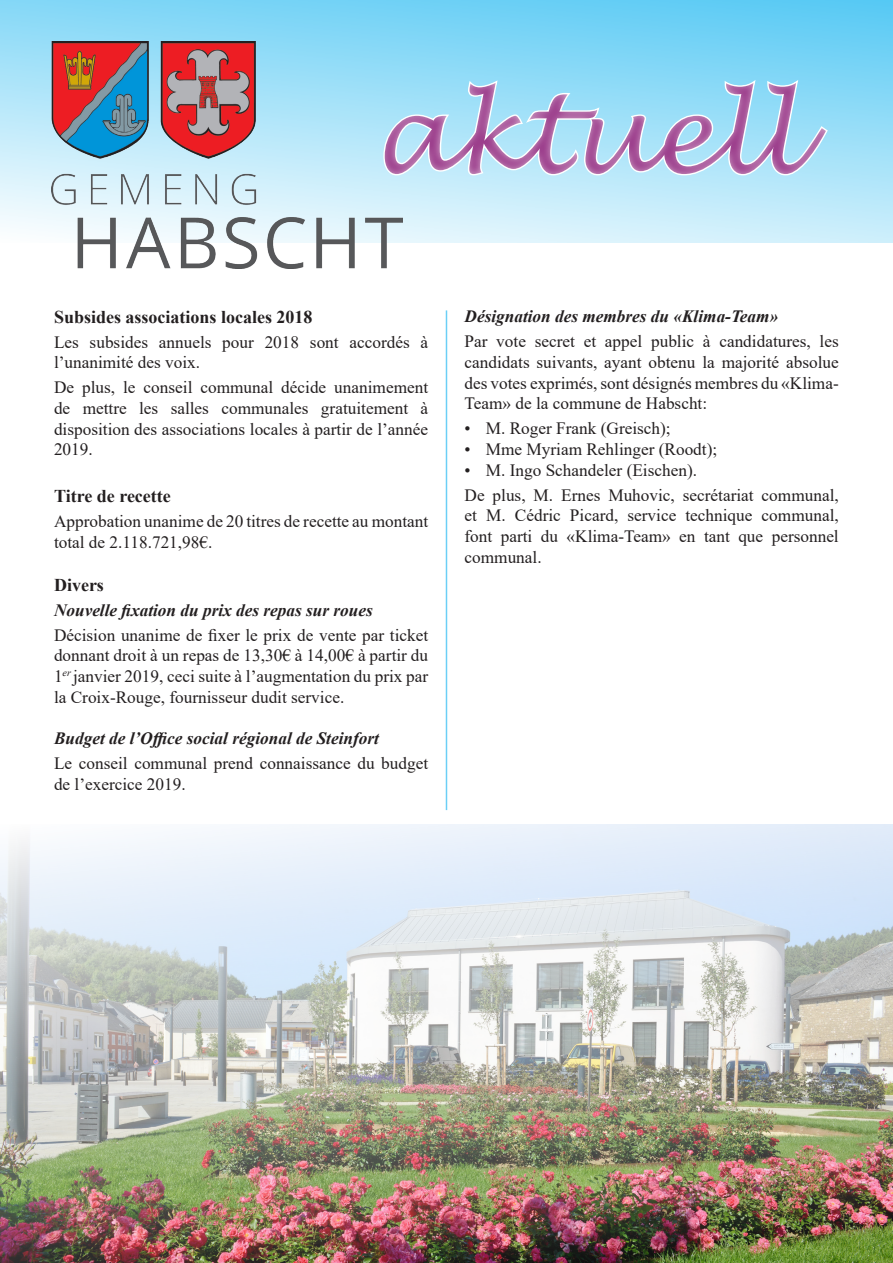
<style>
.page{position:relative;width:893px;height:1263px;background:#fff}
.page>*{position:absolute;margin:0;border:0;box-sizing:border-box;transform-origin:0 0}
.t1{font:italic 105px "Lucida Handwriting";color:#9c3e8c}
.t2{font:700 18px "Times New Roman";color:#231f20}
.t3{font:17.25px/20.7px "Times New Roman";color:#231f20;text-align:justify}
.t4{font:italic 700 17.25px "Times New Roman";color:#231f20}
</style>
<div class="page">
<svg style="left:0;top:1px;width:893px;height:242px;background:#95ddf7"></svg>
<img style="left:51px;top:41px;width:351px;height:227px">
<div style="left:344px;top:66px;width:549px;height:148px;background:#fff;opacity:.75"></div>
<hr style="left:446px;top:310px;width:1px;height:500px;background:#6bcff6">
<img style="left:0;top:825px;width:892px;height:438px">
<h1 class="t1" style="left:372px;top:72px;width:427px">aktuell</h1>
<p class="t2" style="left:54px;top:304px;width:260px">Subsides associations locales 2018</p>
<p class="t3" style="left:54px;top:331px;width:376px">Les subsides annuels pour 2018 sont accordés à l’unanimité des voix.</p>
<p class="t3" style="left:54px;top:377px;width:376px">De plus, le conseil communal décide unanimement de mettre les salles communales gratuitement à disposition des associations locales à partir de l’année 2019.</p>
<p class="t2" style="left:54px;top:483px;width:118px">Titre de recette</p>
<p class="t3" style="left:54px;top:510px;width:376px">Approbation unanime de 20 titres de recette au montant total de 2.118.721,98€.</p>
<p class="t2" style="left:54px;top:572px;width:51px">Divers</p>
<p class="t4" style="left:54px;top:598px;width:320px">Nouvelle fixation du prix des repas sur roues</p>
<p class="t3" style="left:54px;top:624px;width:376px">Décision unanime de fixer le prix de vente par ticket donnant droit à un repas de 13,30€ à 14,00€ à partir du 1<sup>er</sup> janvier 2019, ceci suite à l’augmentation du prix par la Croix-Rouge, fournisseur dudit service.</p>
<p class="t4" style="left:54px;top:726px;width:327px">Budget de l’Office social régional de Steinfort</p>
<p class="t3" style="left:54px;top:752px;width:376px">Le conseil communal prend connaissance du budget de l’exercice 2019.</p>
<p class="t4" style="left:465px;top:305px;width:315px">Désignation des membres du «Klima-Team»</p>
<p class="t3" style="left:465px;top:331px;width:376px">Par vote secret et appel public à candidatures, les candidats suivants, ayant obtenu la majorité absolue des votes exprimés, sont désignés membres du «Klima-Team» de la commune de Habscht:</p>
<p class="t3" style="left:465px;top:418px;width:208px">• M. Roger Frank (Greisch);</p>
<p class="t3" style="left:465px;top:438px;width:254px">• Mme Myriam Rehlinger (Roodt);</p>
<p class="t3" style="left:465px;top:459px;width:234px">• M. Ingo Schandeler (Eischen).</p>
<p class="t3" style="left:465px;top:484px;width:376px">De plus, M. Ernes Muhovic, secrétariat communal, et M. Cédric Picard, service technique communal, font parti du «Klima-Team» en tant que personnel communal.</p>
</div>
